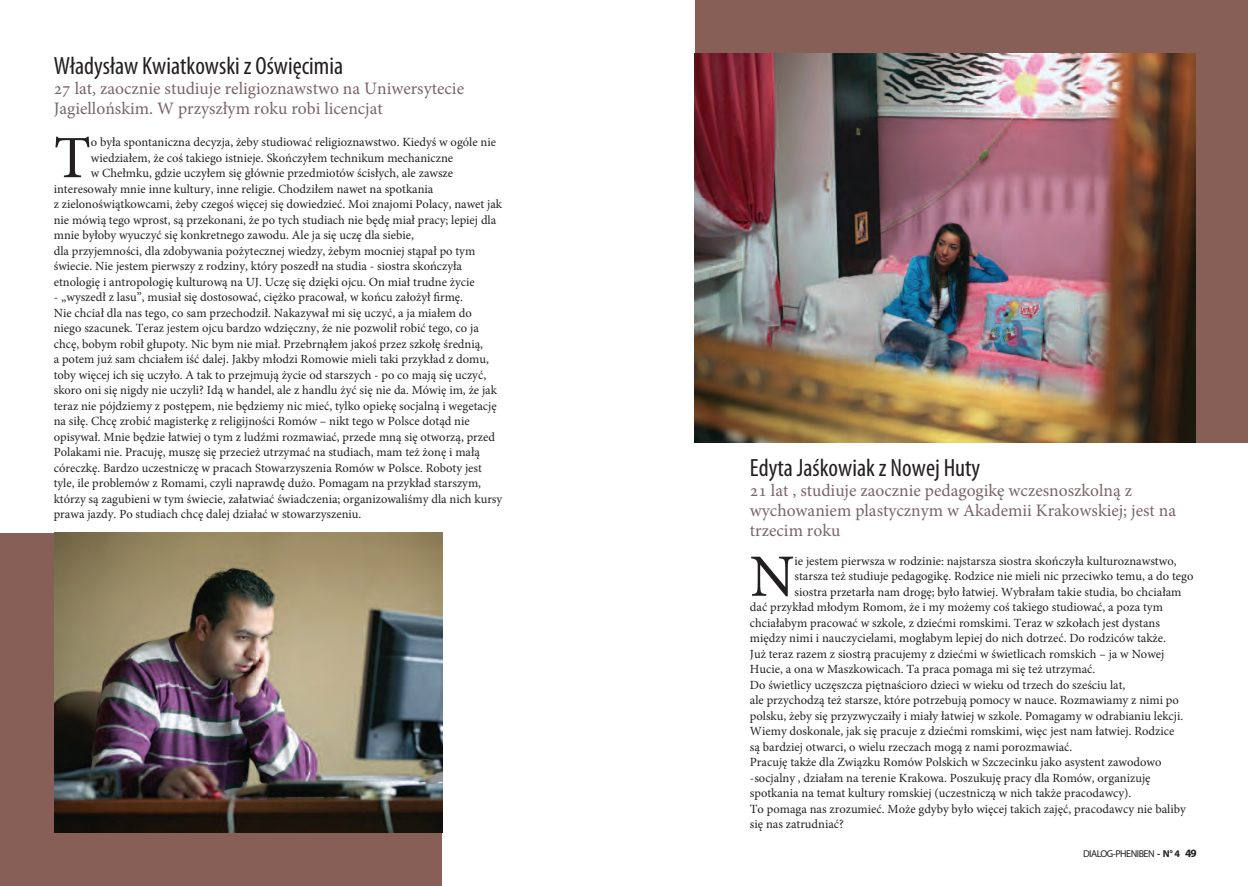
<style>
.page{position:relative;width:1248px;height:886px;background:#fff}
.page>*{position:absolute;margin:0;border:0;box-sizing:border-box;transform-origin:0 0}
.t1{font:60.12px "Minion Pro";color:#231f20}
.t2{font:condensed 25px "Myriad Pro";color:#231f20}
.t3{font:17.5px/20px "Minion Pro";color:#796367}
.t4{font:12.5px/15.5px "Minion Pro";color:#231f20}
.t5{font:10px "Myriad Pro";letter-spacing:-.05em;color:#231f20}
.s1{font-weight:700}
.s2{font-weight:700;font-size:11.25px}
</style>
<div class="page">
<div style="left:694px;top:0;width:553px;height:443px;background:#885f57"></div>
<img style="left:694px;top:54px;width:500px;height:389px">
<div style="left:0;top:532px;width:442px;height:354px;background:#885f57"></div>
<img style="left:54px;top:532px;width:388px;height:300px">
<h2 class="t2" style="left:54px;top:57px;width:291px">Władysław Kwiatkowski z Oświęcimia</h2>
<h3 class="t3" style="left:54px;top:80px;width:412px">27 lat, zaocznie studiuje religioznawstwo na Uniwersytecie<br>Jagiellońskim. W przyszłym roku robi licencjat</h3>
<h1 class="t1" style="left:54px;top:135px;width:39px">T</h1>
<p class="t4" style="left:91px;top:136px;width:407px">o była spontaniczna decyzja, żeby studiować religioznawstwo. Kiedyś w ogóle nie</p>
<p class="t4" style="left:91px;top:151px;width:364px">wiedziałem, że coś takiego istnieje. Skończyłem technikum mechaniczne</p>
<p class="t4" style="left:91px;top:167px;width:364px">w Chełmku, gdzie uczyłem się głównie przedmiotów ścisłych, ale zawsze</p>
<p class="t4" style="left:54px;top:182px;width:381px">interesowały mnie inne kultury, inne religie. Chodziłem nawet na spotkania</p>
<p class="t4" style="left:54px;top:198px;width:450px">z zielonoświątkowcami, żeby czegoś więcej się dowiedzieć. Moi znajomi Polacy, nawet jak</p>
<p class="t4" style="left:54px;top:213px;width:444px">nie mówią tego wprost, są przekonani, że po tych studiach nie będę miał pracy; lepiej dla</p>
<p class="t4" style="left:54px;top:229px;width:362px">mnie byłoby wyuczyć się konkretnego zawodu. Ale ja się uczę dla siebie,</p>
<p class="t4" style="left:54px;top:244px;width:423px">dla przyjemności, dla zdobywania pożytecznej wiedzy, żebym mocniej stąpał po tym</p>
<p class="t4" style="left:54px;top:260px;width:410px">świecie. Nie jestem pierwszy z rodziny, który poszedł na studia - siostra skończyła</p>
<p class="t4" style="left:54px;top:275px;width:422px">etnologię i antropologię kulturową na UJ. Uczę się dzięki ojcu. On miał trudne życie</p>
<p class="t4" style="left:54px;top:291px;width:450px">- „wyszedł z lasu”, musiał się dostosować, ciężko pracował, w końcu założył firmę.<br>Nie chciał dla nas tego, co sam przechodził. Nakazywał mi się uczyć, a ja miałem do niego szacunek. Teraz jestem ojcu bardzo wdzięczny, że nie pozwolił robić tego, co ja chcę, bobym robił głupoty. Nic bym nie miał. Przebrnąłem jakoś przez szkołę średnią,<br>a potem już sam chciałem iść dalej. Jakby młodzi Romowie mieli taki przykład z domu, toby więcej ich się uczyło. A tak to przejmują życie od starszych - po co mają się uczyć, skoro oni się nigdy nie uczyli? Idą w handel, ale z handlu żyć się nie da. Mówię im, że jak teraz nie pójdziemy z postępem, nie będziemy nic mieć, tylko opiekę socjalną i wegetację na siłę. Chcę zrobić magisterkę z religijności Romów – nikt tego w Polsce dotąd nie opisywał. Mnie będzie łatwiej o tym z ludźmi rozmawiać, przede mną się otworzą, przed Polakami nie. Pracuję, muszę się przecież utrzymać na studiach, mam też żonę i małą córeczkę. Bardzo uczestniczę w pracach Stowarzyszenia Romów w Polsce. Roboty jest tyle, ile problemów z Romami, czyli naprawdę dużo. Pomagam na przykład starszym, którzy są zagubieni w tym świecie, załatwiać świadczenia; organizowaliśmy dla nich kursy prawa jazdy. Po studiach chcę dalej działać w stowarzyszeniu.</p>
<h2 class="t2" style="left:749px;top:459px;width:232px">Edyta Jaśkowiak z Nowej Huty</h2>
<h3 class="t3" style="left:749px;top:482px;width:428px">21 lat , studiuje zaocznie pedagogikę wczesnoszkolną z wychowaniem plastycznym w Akademii Krakowskiej; jest na trzecim roku</h3>
<h1 class="t1" style="left:749px;top:554px;width:46px">N</h1>
<p class="t4" style="left:794px;top:554px;width:383px">ie jestem pierwsza w rodzinie: najstarsza siostra skończyła kulturoznawstwo,</p>
<p class="t4" style="left:794px;top:570px;width:400px">starsza też studiuje pedagogikę. Rodzice nie mieli nic przeciwko temu, a do tego</p>
<p class="t4" style="left:794px;top:585px;width:388px">siostra przetarła nam drogę; było łatwiej. Wybrałam takie studia, bo chciałam</p>
<p class="t4" style="left:749px;top:601px;width:414px">dać przykład młodym Romom, że i my możemy coś takiego studiować, a poza tym</p>
<p class="t4" style="left:749px;top:616px;width:411px">chciałabym pracować w szkole, z dziećmi romskimi. Teraz w szkołach jest dystans</p>
<p class="t4" style="left:749px;top:632px;width:417px">między nimi i nauczycielami, mogłabym lepiej do nich dotrzeć. Do rodziców także.</p>
<p class="t4" style="left:749px;top:647px;width:416px">Już teraz razem z siostrą pracujemy z dziećmi w świetlicach romskich – ja w Nowej</p>
<p class="t4" style="left:749px;top:663px;width:347px">Hucie, a ona w Maszkowicach. Ta praca pomaga mi się też utrzymać.</p>
<p class="t4" style="left:749px;top:678px;width:377px">Do świetlicy uczęszcza piętnaścioro dzieci w wieku od trzech do sześciu lat,</p>
<p class="t4" style="left:749px;top:694px;width:430px">ale przychodzą też starsze, które potrzebują pomocy w nauce. Rozmawiamy z nimi po</p>
<p class="t4" style="left:749px;top:709px;width:435px">polsku, żeby się przyzwyczaiły i miały łatwiej w szkole. Pomagamy w odrabianiu lekcji.</p>
<p class="t4" style="left:749px;top:725px;width:426px">Wiemy doskonale, jak się pracuje z dziećmi romskimi, więc jest nam łatwiej. Rodzice</p>
<p class="t4" style="left:749px;top:740px;width:324px">są bardziej otwarci, o wielu rzeczach mogą z nami porozmawiać.</p>
<p class="t4" style="left:749px;top:756px;width:413px">Pracuję także dla Związku Romów Polskich w Szczecinku jako asystent zawodowo</p>
<p class="t4" style="left:749px;top:771px;width:402px">-socjalny , działam na terenie Krakowa. Poszukuję pracy dla Romów, organizuję</p>
<p class="t4" style="left:749px;top:787px;width:383px">spotkania na temat kultury romskiej (uczestniczą w nich także pracodawcy).</p>
<p class="t4" style="left:749px;top:802px;width:437px">To pomaga nas zrozumieć. Może gdyby było więcej takich zajęć, pracodawcy nie baliby</p>
<p class="t4" style="left:749px;top:818px;width:95px">się nas zatrudniać?</p>
<p class="t5" style="left:1082px;top:850px;width:115px">DIALOG-PHENIBEN <span class="s1">- n° 4</span> <span class="s2">49</span></p>
</div>
